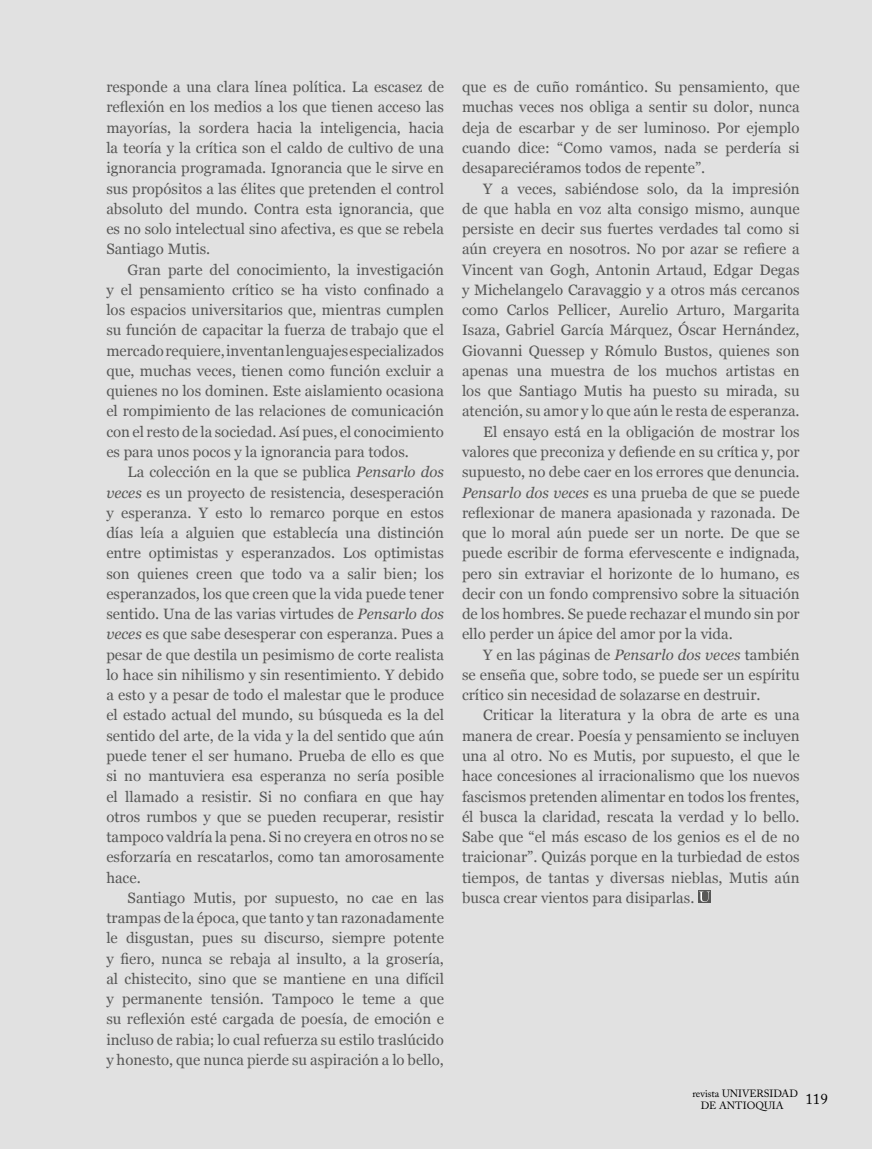
<style>
.page{position:relative;width:872px;height:1149px;background:#fff}
.page>*{position:absolute;margin:0;border:0;box-sizing:border-box;transform-origin:0 0}
.t1{font:15px/20.2px "Georgia";color:#575756;text-align:justify}
.t2{font:15px "Adobe Caslon Pro";color:#000}
.t3{font:10.5px/12.6px "Adobe Caslon Pro";color:#000;text-align:center}
.s1{font-style:italic}
</style>
<div class="page">
<div style="left:0;top:0;width:872px;height:1148px;background:#e1e1e1"></div>
<svg style="left:698px;top:890px;width:13px;height:12px"></svg>
<svg style="left:699px;top:891px;width:11px;height:10px"></svg>
<p class="t1" style="left:106px;top:77px;width:339px">responde a una clara línea política. La escasez de reflexión en los medios a los que tienen acceso las mayorías, la sordera hacia la inteligencia, hacia la teoría y la crítica son el caldo de cultivo de una ignorancia programada. Ignorancia que le sirve en sus propósitos a las élites que pretenden el control absoluto del mundo. Contra esta ignorancia, que es no solo intelectual sino afectiva, es que se rebela Santiago Mutis.</p>
<p class="t1" style="left:106px;top:259px;width:339px;text-indent:21px">Gran parte del conocimiento, la investigación y el pensamiento crítico se ha visto confinado a los espacios universitarios que, mientras cumplen su función de capacitar la fuerza de trabajo que el mercado requiere, inventan lenguajes especializados que, muchas veces, tienen como función excluir a quienes no los dominen. Este aislamiento ocasiona el rompimiento de las relaciones de comunicación con el resto de la sociedad. Así pues, el conocimiento es para unos pocos y la ignorancia para todos.</p>
<p class="t1" style="left:106px;top:462px;width:339px;text-indent:21px">La colección en la que se publica <span class="s1">Pensarlo dos veces</span> es un proyecto de resistencia, desesperación y esperanza. Y esto lo remarco porque en estos días leía a alguien que establecía una distinción entre optimistas y esperanzados. Los optimistas son quienes creen que todo va a salir bien; los esperanzados, los que creen que la vida puede tener sentido. Una de las varias virtudes de <span class="s1">Pensarlo dos veces</span> es que sabe desesperar con esperanza. Pues a pesar de que destila un pesimismo de corte realista lo hace sin nihilismo y sin resentimiento. Y debido a esto y a pesar de todo el malestar que le produce el estado actual del mundo, su búsqueda es la del sentido del arte, de la vida y la del sentido que aún puede tener el ser humano. Prueba de ello es que si no mantuviera esa esperanza no sería posible el llamado a resistir. Si no confiara en que hay otros rumbos y que se pueden recuperar, resistir tampoco valdría la pena. Si no creyera en otros no se esforzaría en rescatarlos, como tan amorosamente hace.</p>
<p class="t1" style="left:106px;top:887px;width:339px;text-indent:21px">Santiago Mutis, por supuesto, no cae en las trampas de la época, que tanto y tan razonadamente le disgustan, pues su discurso, siempre potente y fiero, nunca se rebaja al insulto, a la grosería, al chistecito, sino que se mantiene en una difícil y permanente tensión. Tampoco le teme a que su reflexión esté cargada de poesía, de emoción e incluso de rabia; lo cual refuerza su estilo traslúcido y honesto, que nunca pierde su aspiración a lo bello,</p>
<p class="t1" style="left:462px;top:77px;width:339px">que es de cuño romántico. Su pensamiento, que muchas veces nos obliga a sentir su dolor, nunca deja de escarbar y de ser luminoso. Por ejemplo cuando dice: “Como vamos, nada se perdería si desapareciéramos todos de repente”.</p>
<p class="t1" style="left:483px;top:178px;width:318px">Y a veces, sabiéndose solo, da la impresión</p>
<p class="t1" style="left:462px;top:199px;width:339px">de que habla en voz alta consigo mismo, aunque</p>
<p class="t1" style="left:462px;top:219px;width:339px">persiste en decir sus fuertes verdades tal como si</p>
<p class="t1" style="left:462px;top:239px;width:339px">aún creyera en nosotros. No por azar se refiere a</p>
<p class="t1" style="left:462px;top:259px;width:339px">Vincent van Gogh, Antonin Artaud, Edgar Degas</p>
<p class="t1" style="left:462px;top:280px;width:339px">y Michelangelo Caravaggio y a otros más cercanos</p>
<p class="t1" style="left:462px;top:300px;width:339px">como Carlos Pellicer, Aurelio Arturo, Margarita</p>
<p class="t1" style="left:462px;top:320px;width:339px">Isaza, Gabriel García Márquez, Óscar Hernández,</p>
<p class="t1" style="left:462px;top:340px;width:339px">Giovanni Quessep y Rómulo Bustos, quienes son</p>
<p class="t1" style="left:462px;top:361px;width:339px">apenas una muestra de los muchos artistas en</p>
<p class="t1" style="left:462px;top:381px;width:339px">los que Santiago Mutis ha puesto su mirada, su</p>
<p class="t1" style="left:462px;top:401px;width:339px">atención, su amor y lo que aún le resta de esperanza.</p>
<p class="t1" style="left:483px;top:421px;width:318px">El ensayo está en la obligación de mostrar los</p>
<p class="t1" style="left:462px;top:442px;width:339px">valores que preconiza y defiende en su crítica y, por</p>
<p class="t1" style="left:462px;top:462px;width:339px">supuesto, no debe caer en los errores que denuncia.</p>
<p class="t1" style="left:462px;top:482px;width:339px"><span class="s1">Pensarlo dos veces</span> es una prueba de que se puede</p>
<p class="t1" style="left:462px;top:502px;width:339px">reflexionar de manera apasionada y razonada. De</p>
<p class="t1" style="left:462px;top:523px;width:339px">que lo moral aún puede ser un norte. De que se</p>
<p class="t1" style="left:462px;top:543px;width:339px">puede escribir de forma efervescente e indignada,</p>
<p class="t1" style="left:462px;top:563px;width:339px">pero sin extraviar el horizonte de lo humano, es</p>
<p class="t1" style="left:462px;top:583px;width:339px">decir con un fondo comprensivo sobre la situación</p>
<p class="t1" style="left:462px;top:604px;width:339px">de los hombres. Se puede rechazar el mundo sin por</p>
<p class="t1" style="left:462px;top:624px;width:272px">ello perder un ápice del amor por la vida.</p>
<p class="t1" style="left:483px;top:644px;width:318px">Y en las páginas de <span class="s1">Pensarlo dos veces</span> también</p>
<p class="t1" style="left:462px;top:664px;width:339px">se enseña que, sobre todo, se puede ser un espíritu</p>
<p class="t1" style="left:462px;top:685px;width:300px">crítico sin necesidad de solazarse en destruir.</p>
<p class="t1" style="left:483px;top:705px;width:318px">Criticar la literatura y la obra de arte es una</p>
<p class="t1" style="left:462px;top:725px;width:339px">manera de crear. Poesía y pensamiento se incluyen</p>
<p class="t1" style="left:462px;top:745px;width:339px">una al otro. No es Mutis, por supuesto, el que le</p>
<p class="t1" style="left:462px;top:766px;width:339px">hace concesiones al irracionalismo que los nuevos</p>
<p class="t1" style="left:462px;top:786px;width:339px">fascismos pretenden alimentar en todos los frentes,</p>
<p class="t1" style="left:462px;top:806px;width:339px">él busca la claridad, rescata la verdad y lo bello.</p>
<p class="t1" style="left:462px;top:826px;width:339px">Sabe que “el más escaso de los genios es el de no</p>
<p class="t1" style="left:462px;top:847px;width:339px">traicionar”. Quizás porque en la turbiedad de estos</p>
<p class="t1" style="left:462px;top:867px;width:339px">tiempos, de tantas y diversas nieblas, Mutis aún</p>
<p class="t1" style="left:462px;top:887px;width:234px">busca crear vientos para disiparlas.</p>
<p class="t3" style="left:692px;top:1086px;width:107px">revista UNIVERSIDAD<br>DE ANTIOQUIA</p>
<p class="t2" style="left:805px;top:1090px;width:24px">119</p>
</div>
